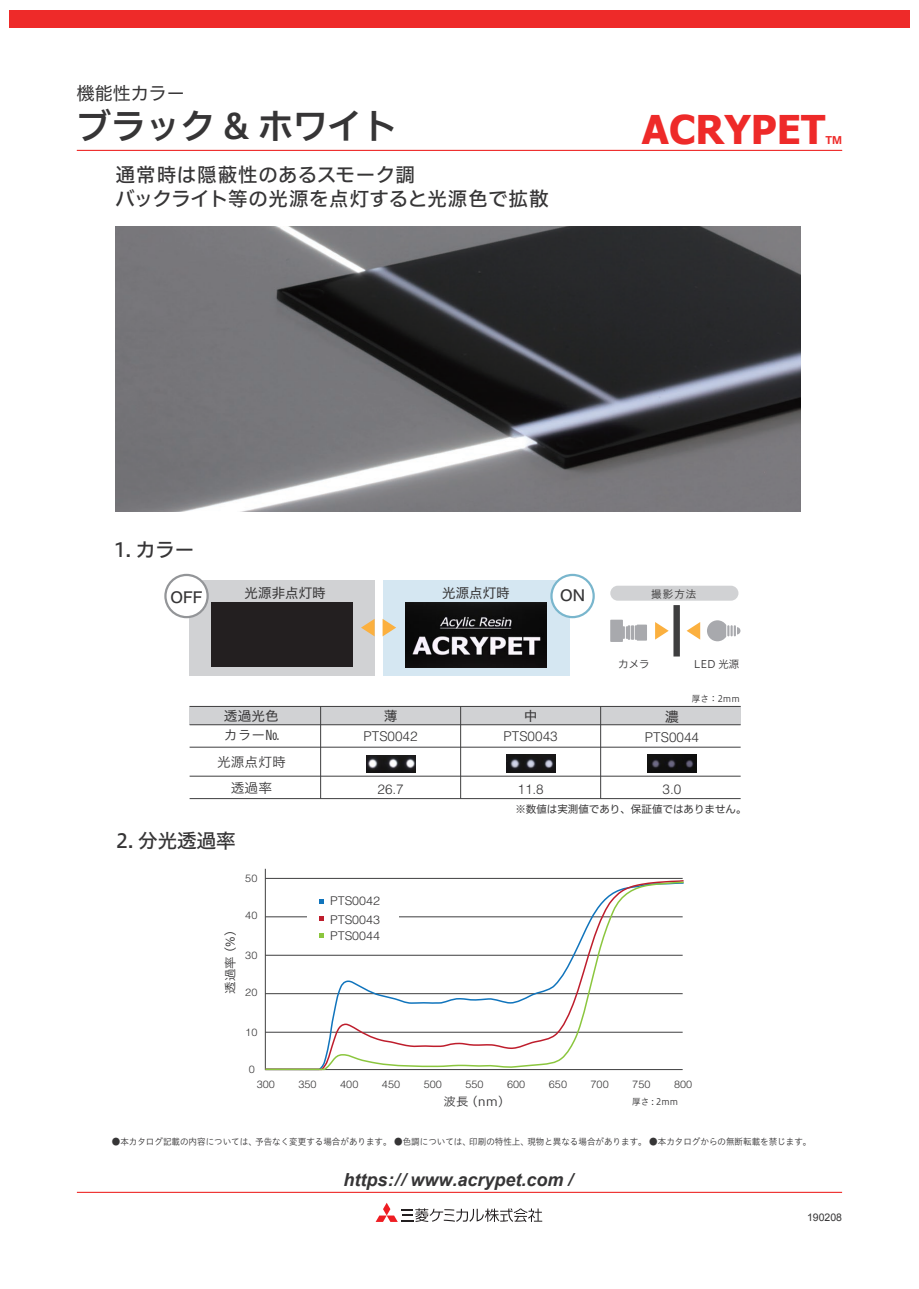
<style>
.page{position:relative;width:919px;height:1289px;background:#fff}
.page>*{position:absolute;margin:0;border:0;box-sizing:border-box;transform-origin:0 0}
.t1{font:700 39.6px "Tahoma";color:#ee2a29}
.t2{font:34.5px "Hiragino UD Sans F Std N W6";color:#363536}
.t3{font:19.5px/24px "Hiragino UD Sans F Std N W5";letter-spacing:.02em;color:#363536}
.t4{font:italic 700 18px "Arial";color:#363536}
.t5{font:18px "Hiragino UD Sans F Std N W4";color:#363536}
.t6{font:15px "Hira Kaku Pro N W5";color:#363536}
.t7{font:700 14.1px "Tunga";color:#ee2a29}
.t8{font:13.95px "Hiragino UD Sans Std W4";color:#363536}
.t9{font:300 13.5px "Helvetica LT Std";color:#363536}
.t10{font:13.5px "Hiragino UD Sans Std W3";color:#363536}
.t11{font:13.5px "Hiragino UD Sans F Std N W4";color:#363536}
.t12{font:13.5px "Hiragino UD Sans Std W4";color:#363536}
.t13{font:300 12px/18.8px "Helvetica LT Std";color:#363536;scale:1.04 1}
.t14{font:12px "Hiragino UD Sans Std W3";color:#363536;scale:1.04 1}
.t15{font:300 10.5px "Helvetica LT Std";color:#363536;scale:1.04 1}
.t16{font:10.5px "Hiragino UD Sans F Std N W4";color:#363536}
.t17{font:10.5px "Hiragino UD Sans F Std N W3";color:#363536}
.t18{font:10.5px "Arial";color:#363536}
.t19{font:9px "Hiragino UD Sans Std W3";color:#363536;scale:.95 1}
</style>
<div class="page">
<hr style="left:77px;top:150px;width:765px;height:1px;background:#ee2a29">
<div style="left:9px;top:10px;width:900px;height:18px;background:#ee2a29"></div>
<img style="left:116px;top:226px;width:684px;height:286px">
<div style="left:189px;top:579px;width:185px;height:96px;background:#d1d2d4"></div>
<div style="left:382px;top:579px;width:187px;height:96px;background:#d5e7f2"></div>
<svg style="left:376px;top:1203px;width:166px;height:18px"></svg>
<hr style="left:77px;top:1191px;width:765px;height:1px;background:#ee2a29">
<svg style="left:264px;top:868px;width:419px;height:11px"></svg>
<hr style="left:265px;top:878px;width:417px;height:1px;background:#3e3e3f">
<svg style="left:264px;top:880px;width:420px;height:190px"></svg>
<div style="left:307px;top:889px;width:91px;height:56px;background:#fff"></div>
<svg style="left:319px;top:899px;width:5px;height:5px"></svg>
<svg style="left:319px;top:916px;width:5px;height:4px"></svg>
<svg style="left:319px;top:933px;width:5px;height:4px"></svg>
<div style="left:189px;top:706px;width:551px;height:18px;background:#d1d2d4"></div>
<hr style="left:320px;top:706px;width:1px;height:92px;background:#3e3e3f">
<hr style="left:460px;top:706px;width:1px;height:92px;background:#3e3e3f">
<hr style="left:600px;top:706px;width:1px;height:92px;background:#3e3e3f">
<hr style="left:189px;top:747px;width:551px;height:1px;background:#3e3e3f">
<hr style="left:189px;top:776px;width:551px;height:1px;background:#3e3e3f">
<hr style="left:189px;top:798px;width:551px;height:1px;background:#3e3e3f">
<hr style="left:189px;top:706px;width:551px;height:1px;background:#3e3e3f">
<hr style="left:189px;top:724px;width:551px;height:1px;background:#3e3e3f">
<img style="left:366px;top:755px;width:49px;height:17px">
<img style="left:506px;top:754px;width:49px;height:18px">
<img style="left:647px;top:754px;width:49px;height:18px">
<svg style="left:382px;top:619px;width:14px;height:17px"></svg>
<svg style="left:361px;top:619px;width:13px;height:17px"></svg>
<div style="left:211px;top:602px;width:142px;height:64px;background:#231f20"></div>
<img style="left:405px;top:602px;width:141px;height:65px">
<div style="left:610px;top:585px;width:128px;height:15px;background:#d1d2d4;border-radius:7px"></div>
<svg style="left:673px;top:605px;width:6px;height:51px"></svg>
<svg style="left:655px;top:622px;width:13px;height:17px"></svg>
<svg style="left:686px;top:622px;width:14px;height:17px"></svg>
<svg style="left:707px;top:620px;width:33px;height:21px"></svg>
<div style="left:636px;top:624px;width:11px;height:16px;background:#a8a9ad"></div>
<div style="left:610px;top:619px;width:13px;height:23px;background:#a8a9ad"></div>
<hr style="left:634px;top:625px;width:3px;height:14px;background:#a8a9ad">
<hr style="left:631px;top:625px;width:3px;height:14px;background:#a8a9ad">
<hr style="left:627px;top:625px;width:3px;height:14px;background:#a8a9ad">
<svg style="left:623px;top:626px;width:5px;height:13px"></svg>
<div style="left:551px;top:575px;width:42px;height:42px;background:#fff;border-radius:50%"></div>
<div style="left:550px;top:574px;width:44px;height:44px;border:2px solid #79b6cd;border-radius:50%"></div>
<div style="left:165px;top:575px;width:43px;height:42px;background:#fff;border-radius:50%"></div>
<div style="left:164px;top:574px;width:45px;height:44px;border:2px solid #939598;border-radius:50%"></div>
<h3 class="t5" style="left:77px;top:80px;width:110px">機能性カラー</h3>
<h2 class="t2" style="left:77px;top:100px;width:321px">ブラック &amp; ホワイト</h2>
<h1 class="t1" style="left:642px;top:102px;width:185px">ACRYPET</h1>
<h3 class="t7" style="left:825px;top:131px;width:18px">TM</h3>
<h3 class="t3" style="left:115px;top:162px;width:434px">通常時は隠蔽性のあるスモーク調<br>バックライト等の光源を点灯すると光源色で拡散</h3>
<h3 class="t3" style="left:114px;top:536px;width:82px">1. カラー</h3>
<h3 class="t11" style="left:245px;top:582px;width:82px">光源非点灯時</h3>
<h3 class="t11" style="left:442px;top:582px;width:69px">光源点灯時</h3>
<h3 class="t6" style="left:170px;top:583px;width:33px">OFF</h3>
<h3 class="t6" style="left:560px;top:582px;width:26px">ON</h3>
<p class="t17" style="left:651px;top:585px;width:47px">撮影方法</p>
<p class="t17" style="left:618px;top:656px;width:33px">カメラ</p>
<p class="t17" style="left:693px;top:655px;width:47px">LED 光源</p>
<p class="t19" style="left:674px;top:691px;width:70px">　　厚さ ：2ｍｍ</p>
<h3 class="t12" style="left:224px;top:705px;width:57px">透過光色</h3>
<h3 class="t12" style="left:384px;top:705px;width:15px">薄</h3>
<h3 class="t12" style="left:523px;top:705px;width:15px">中</h3>
<h3 class="t8" style="left:664px;top:705px;width:16px">濃</h3>
<h3 class="t10" style="left:217px;top:751px;width:70px">光源点灯時</h3>
<h3 class="t10" style="left:224px;top:725px;width:57px">カラー№</h3>
<h3 class="t9" style="left:363px;top:727px;width:56px">PTS0042</h3>
<h3 class="t9" style="left:503px;top:727px;width:56px">PTS0043</h3>
<h3 class="t9" style="left:645px;top:729px;width:56px">PTS0044</h3>
<h3 class="t10" style="left:231px;top:778px;width:43px">透過率</h3>
<h3 class="t9" style="left:377px;top:780px;width:28px">26.7</h3>
<h3 class="t9" style="left:517px;top:780px;width:28px">11.8</h3>
<h3 class="t9" style="left:662px;top:780px;width:20px">3.0</h3>
<h3 class="t3" style="left:116px;top:827px;width:121px">2. 分光透過率</h3>
<p class="t16" style="left:515px;top:800px;width:232px">※数値は実測値であり、保証値ではありません。</p>
<h3 class="t14" style="left:221px;top:993px;width:63px;rotate:-90deg">透過率 (%)</h3>
<p class="t15" style="left:245px;top:871px;width:13px">50</p>
<p class="t15" style="left:245px;top:909px;width:13px">40</p>
<p class="t15" style="left:245px;top:948px;width:13px">30</p>
<p class="t15" style="left:245px;top:985px;width:13px">20</p>
<p class="t15" style="left:245px;top:1025px;width:13px">10</p>
<p class="t15" style="left:249px;top:1062px;width:7px">0</p>
<h3 class="t13" style="left:330px;top:891px;width:50px">PTS0042<br>PTS0043</h3>
<h3 class="t13" style="left:330px;top:926px;width:50px">PTS0044</h3>
<p class="t15" style="left:257px;top:1077px;width:19px">300</p>
<p class="t15" style="left:298px;top:1077px;width:19px">350</p>
<p class="t15" style="left:340px;top:1077px;width:19px">400</p>
<p class="t15" style="left:382px;top:1077px;width:19px">450</p>
<p class="t15" style="left:423px;top:1077px;width:19px">500</p>
<p class="t15" style="left:465px;top:1077px;width:19px">550</p>
<p class="t15" style="left:507px;top:1077px;width:19px">600</p>
<p class="t15" style="left:549px;top:1077px;width:19px">650</p>
<p class="t15" style="left:590px;top:1077px;width:19px">700</p>
<p class="t15" style="left:632px;top:1077px;width:19px">750</p>
<p class="t15" style="left:674px;top:1077px;width:19px">800</p>
<h3 class="t14" style="left:443px;top:1092px;width:60px">波長 (nm)</h3>
<p class="t19" style="left:632px;top:1094px;width:50px">厚さ : 2mm</p>
<p class="t19" style="left:112px;top:1134px;width:737px">●本カタログ記載の内容については、予告なく変更する場合があります。 ●色調については、印刷の特性上、現物と異なる場合があります。 ●本カタログからの無断転載を禁じます。</p>
<h3 class="t4" style="left:343px;top:1167px;width:231px">https:// www.acrypet.com /</h3>
<p class="t18" style="left:807px;top:1210px;width:37px">190208</p>
</div>
